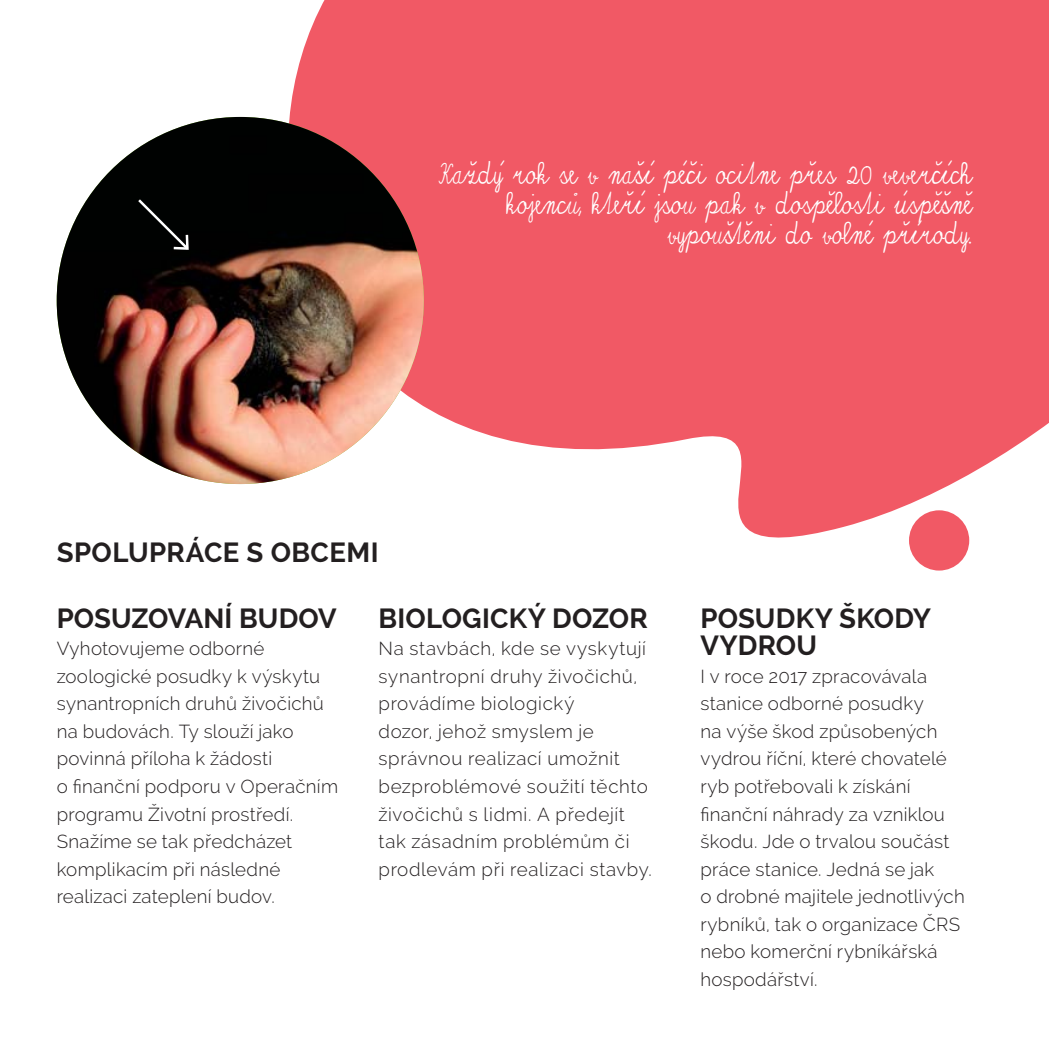
<style>
.page{position:relative;width:1049px;height:1049px;background:#fff}
.page>*{position:absolute;margin:0;border:0;box-sizing:border-box;transform-origin:0 0}
.t1{font:45px "skolacek CE";color:#fff}
.t2{font:700 27.5px/27.5px "Raleway";letter-spacing:.005em;color:#231f20}
.t3{font:300 18.75px/27.5px "Raleway";letter-spacing:.015em;color:#231f20}
.t4{font:300 18.75px/27.5px "Raleway";letter-spacing:.035em;color:#231f20}
</style>
<div class="page">
<svg style="left:113px;top:0;width:936px;height:571px;fill:#f15965"></svg>
<img style="left:57px;top:117px;width:367px;height:367px;border-radius:50%">
<div style="left:909px;top:510px;width:60px;height:60px;background:#f15965;border-radius:50%"></div>
<svg style="left:136px;top:197px;width:55px;height:55px;background:#131514"></svg>
<h1 class="t1" style="left:439px;top:142px;width:535px">Každý rok se v naší péči ocitne přes 20 veverčích</h1>
<h1 class="t1" style="left:507px;top:172px;width:467px">kojenců, kteří jsou pak v dospělosti úspěšně</h1>
<h1 class="t1" style="left:668px;top:202px;width:306px">vypouštěni do volné přírody.</h1>
<h2 class="t2" style="left:57px;top:540px;width:323px">SPOLUPRÁCE S OBCEMI</h2>
<h2 class="t2" style="left:57px;top:606px;width:281px">POSUZOVANÍ BUDOV</h2>
<p class="t3" style="left:57px;top:636px;width:283px">Vyhotovujeme odborné zoologické posudky k výskytu synantropních druhů živočichů na budovách. Ty slouží jako povinná příloha k žádosti<br>o finanční podporu v Operačním programu Životní prostředí.<br>Snažíme se tak předcházet komplikacím při následné realizaci zateplení budov.</p>
<h2 class="t2" style="left:379px;top:606px;width:271px">BIOLOGICKÝ DOZOR</h2>
<p class="t4" style="left:379px;top:636px;width:275px">Na stavbách, kde se vyskytují synantropní druhy živočichů, provádíme biologický<br>dozor, jehož smyslem je správnou realizací umožnit bezproblémové soužití těchto živočichů s lidmi. A předejít tak zásadním problémům či prodlevám při realizaci stavby.</p>
<h2 class="t2" style="left:700px;top:606px;width:232px">POSUDKY ŠKODY<br>VYDROU</h2>
<p class="t3" style="left:700px;top:664px;width:266px">I v roce 2017 zpracovávala stanice odborné posudky<br>na výše škod způsobených vydrou říční, které chovatelé ryb potřebovali k získání finanční náhrady za vzniklou škodu. Jde o trvalou součást práce stanice. Jedná se jak<br>o drobné majitele jednotlivých rybníků, tak o organizace ČRS nebo komerční rybníkářská hospodářství.</p>
</div>
